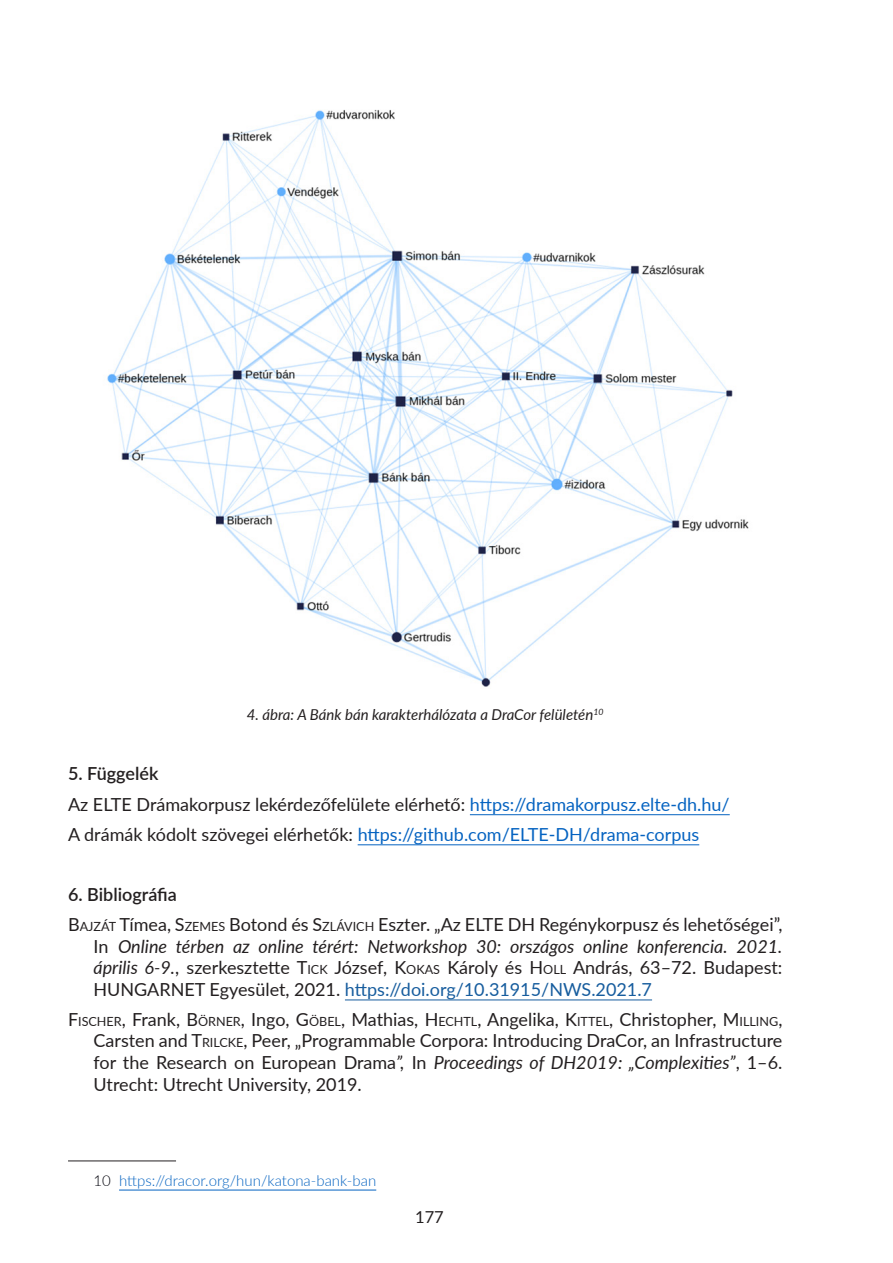
<style>
.page{position:relative;width:893px;height:1263px;background:#fff}
.page>*{position:absolute;margin:0;border:0;box-sizing:border-box;transform-origin:0 0}
.Footnote_Text{font:18px/21.6px "Lato";color:#231f20;text-align:justify}
.t1{font:18px "Lato";color:#0563c1}
.t2{font:600 18px "Lato";color:#231f20}
.t3{font:16.5px "Lato";color:#231f20}
.t4{font:italic 15px "Lato";color:#231f20}
.Lábjegyzet_NWS{font:300 15px "Lato";color:#0563c1}
.s1{color:#0563c1}
.s2{color:#231f20}
.s3{font-style:inherit}
.s4{font-size:12.6px}
.s5{font-style:italic}
.s6{color:#175d9e}
.s7{color:#00000a}
</style>
<div class="page">
<hr style="left:470px;top:814px;width:260px;height:1px;background:#0563c1">
<hr style="left:358px;top:844px;width:341px;height:1px;background:#0563c1">
<hr style="left:345px;top:999px;width:307px;height:1px;background:#175d9e">
<img style="left:107px;top:109px;width:642px;height:578px">
<hr style="left:68px;top:1160px;width:108px;height:1px;background:#231f20">
<hr style="left:119px;top:1190px;width:257px;height:1px;background:#0563c1">
<p class="t4" style="left:247px;top:704px;width:358px">4. ábra: A Bánk bán karakterhálózata a DraCor felületén<sup>10</sup></p>
<p class="t2" style="left:68px;top:761px;width:92px">5. Függelék</p>
<p class="Footnote_Text" style="left:68px;top:792px;width:663px">Az ELTE Drámakorpusz lekérdezőfelülete elérhető: <span class="s1">https://dramakorpusz.elte-dh.hu/</span></p>
<p class="t1" style="left:68px;top:821px;width:633px"><span class="s2">A drámák kódolt szövegei elérhetők:</span> https://github.com/ELTE-DH/drama-corpus</p>
<p class="t2" style="left:68px;top:881px;width:110px">6. Bibliográfia</p>
<p class="Footnote_Text" style="left:94px;top:913px;width:690px;text-indent:-26px"><span class="s3">B</span><span class="s4">AJZÁT</span> Tímea, <span class="s3">S</span><span class="s4">ZEMES</span> Botond és <span class="s3">S</span><span class="s4">ZLÁVICH</span> Eszter. „Az ELTE DH Regénykorpusz és lehetőségei”, In <span class="s5">Online térben az online térért: Networkshop 30: országos online konferencia. 2021. április 6-9.</span>, szerkesztette <span class="s3">T</span><span class="s4">ICK</span> József, <span class="s3">K</span><span class="s4">OKAS</span> Károly és <span class="s3">H</span> <span class="s4">OLL</span> András, 63–72. Budapest:<br>HUNGARNET Egyesület, 2021. <span class="s6">https://doi.org/10.31915/NWS.2021.7</span></p>
<p class="Footnote_Text" style="left:94px;top:1008px;width:690px;text-indent:-26px"><span class="s3">F</span><span class="s4">ISCHER</span>, Frank, <span class="s3">B</span><span class="s4">ÖRNER</span>, Ingo, <span class="s3">G</span><span class="s4">ÖBEL</span>, Mathias, <span class="s3">H</span> <span class="s4">ECHTL</span>, Angelika, <span class="s3">K</span><span class="s4">ITTEL</span>, Christopher, <span class="s3">M</span> <span class="s4">ILLING</span>, Carsten and <span class="s3">T</span><span class="s4">RILCKE</span>, Peer, „Programmable Corpora: Introducing DraCor, an Infrastructure for the Research on European Drama<span class="s5">”,</span> In <span class="s5">Proceedings of DH2019: „Complexities”</span>, 1–6.<br>Utrecht: Utrecht University, 2019.</p>
<p class="Lábjegyzet_NWS" style="left:94px;top:1170px;width:284px"><span class="s7">10</span> https://dracor.org/hun/katona-bank-ban</p>
<p class="t3" style="left:415px;top:1205px;width:30px">177</p>
</div>
